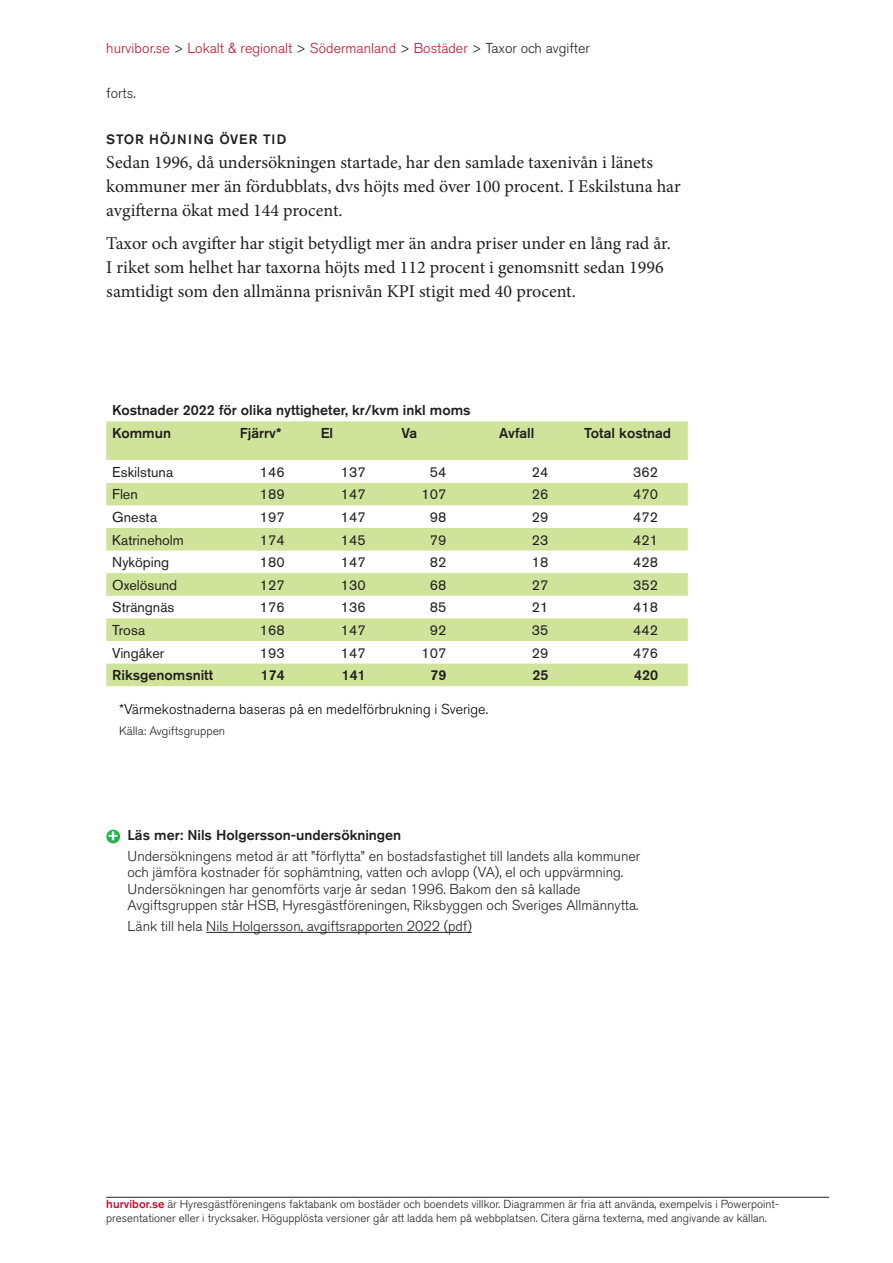
<style>
.page{position:relative;width:893px;height:1263px;background:#fff}
.page>*{position:absolute;margin:0;border:0;box-sizing:border-box;transform-origin:0 0}
.Brödtext{font:18px/24px "Minion Pro";color:#231f20}
.mellis{font:500 16.5px "Akzidenz Grotesk BE";color:#fff}
.Kommentar_expand{font:300 14.25px/16.5px "Akzidenz Grotesk BE";color:#231f20}
.Tabell_4_sp_nybyggen{font:14.25px "Akzidenz Grotesk BE";color:#231f20}
.Kommentar_expand-2{font:300 14.25px "Akzidenz Grotesk BE";color:#c3102f}
.Tabell_4_sp_nybyggen-2{font:500 14.25px "Akzidenz Grotesk BE";color:#231f20}
.Kommentar_expand-3{font:300 14.25px "Akzidenz Grotesk BE";color:#000}
.tab_rub{font:500 14.25px "Akzidenz Grotesk BE";color:#231f20}
.Kommentar_expand-4{font:500 14.25px "Akzidenz Grotesk BE";color:#231f20}
.mellis-2{font:500 13.5px "Akzidenz Grotesk BE";letter-spacing:.06em;color:#231f20}
.Kommentar_expand-5{font:300 12px "Akzidenz Grotesk BE";color:#231f20}
.t1{font:300 11.55px/13.5px "Akzidenz Grotesk BE";color:#231f20}
.s1{color:#231f20}
.s2{font-weight:500;color:#c3102f}
</style>
<div class="page">
<hr style="left:106px;top:1197px;width:723px;height:1px;background:#231f20">
<hr style="left:206px;top:932px;width:266px;height:1px;background:#231f20">
<svg style="left:106px;top:421px;width:582px;height:265px;fill:#d0e39a"></svg>
<svg style="left:106px;top:460px;width:582px;height:23px"></svg>
<div style="left:106px;top:830px;width:14px;height:13px;background:#23b24b;border-radius:50%"></div>
<p class="Kommentar_expand-2" style="left:106px;top:40px;width:485px">hurvibor.se <span class="s1">&gt;</span> Lokalt &amp; regionalt <span class="s1">&gt;</span> Södermanland <span class="s1">&gt;</span> Bostäder <span class="s1">&gt; Taxor och avgifter</span></p>
<p class="Kommentar_expand" style="left:106px;top:85px;width:31px">forts.</p>
<p class="mellis-2" style="left:106px;top:131px;width:182px">STOR HÖJNING ÖVER TID</p>
<p class="Brödtext" style="left:106px;top:150px;width:576px">Sedan 1996, då undersökningen startade, har den samlade taxenivån i länets kommuner mer än fördubblats, dvs höjts med över 100 procent. I Eskilstuna har avgifterna ökat med 144 procent.</p>
<p class="Brödtext" style="left:106px;top:231px;width:566px">Taxor och avgifter har stigit betydligt mer än andra priser under en lång rad år.<br>I riket som helhet har taxorna höjts med 112 procent i genomsnitt sedan 1996 samtidigt som den allmänna prisnivån KPI stigit med 40 procent.</p>
<p class="tab_rub" style="left:112px;top:402px;width:360px">Kostnader 2022 för olika nyttigheter, kr/kvm inkl moms</p>
<p class="Tabell_4_sp_nybyggen-2" style="left:112px;top:424px;width:60px">Kommun</p>
<p class="Tabell_4_sp_nybyggen-2" style="left:240px;top:424px;width:43px">Fjärrv*</p>
<p class="Tabell_4_sp_nybyggen-2" style="left:321px;top:424px;width:14px">El</p>
<p class="Tabell_4_sp_nybyggen-2" style="left:401px;top:424px;width:17px">Va</p>
<p class="Tabell_4_sp_nybyggen-2" style="left:499px;top:424px;width:37px">Avfall</p>
<p class="Tabell_4_sp_nybyggen-2" style="left:584px;top:424px;width:88px">Total kostnad</p>
<p class="Tabell_4_sp_nybyggen" style="left:112px;top:463px;width:62px">Eskilstuna</p>
<p class="Tabell_4_sp_nybyggen" style="left:260px;top:463px;width:26px">146</p>
<p class="Tabell_4_sp_nybyggen" style="left:341px;top:463px;width:26px">137</p>
<p class="Tabell_4_sp_nybyggen" style="left:430px;top:463px;width:18px">54</p>
<p class="Tabell_4_sp_nybyggen" style="left:532px;top:463px;width:18px">24</p>
<p class="Tabell_4_sp_nybyggen" style="left:633px;top:463px;width:26px">362</p>
<p class="Tabell_4_sp_nybyggen" style="left:112px;top:486px;width:27px">Flen</p>
<p class="Tabell_4_sp_nybyggen" style="left:260px;top:486px;width:26px">189</p>
<p class="Tabell_4_sp_nybyggen" style="left:341px;top:486px;width:26px">147</p>
<p class="Tabell_4_sp_nybyggen" style="left:422px;top:486px;width:26px">107</p>
<p class="Tabell_4_sp_nybyggen" style="left:532px;top:486px;width:18px">26</p>
<p class="Tabell_4_sp_nybyggen" style="left:633px;top:486px;width:26px">470</p>
<p class="Tabell_4_sp_nybyggen" style="left:112px;top:509px;width:46px">Gnesta</p>
<p class="Tabell_4_sp_nybyggen" style="left:260px;top:509px;width:26px">197</p>
<p class="Tabell_4_sp_nybyggen" style="left:341px;top:509px;width:26px">147</p>
<p class="Tabell_4_sp_nybyggen" style="left:430px;top:509px;width:18px">98</p>
<p class="Tabell_4_sp_nybyggen" style="left:532px;top:509px;width:18px">29</p>
<p class="Tabell_4_sp_nybyggen" style="left:633px;top:509px;width:26px">472</p>
<p class="Tabell_4_sp_nybyggen" style="left:112px;top:531px;width:73px">Katrineholm</p>
<p class="Tabell_4_sp_nybyggen" style="left:260px;top:531px;width:26px">174</p>
<p class="Tabell_4_sp_nybyggen" style="left:341px;top:531px;width:26px">145</p>
<p class="Tabell_4_sp_nybyggen" style="left:430px;top:531px;width:18px">79</p>
<p class="Tabell_4_sp_nybyggen" style="left:532px;top:531px;width:18px">23</p>
<p class="Tabell_4_sp_nybyggen" style="left:633px;top:531px;width:26px">421</p>
<p class="Tabell_4_sp_nybyggen" style="left:112px;top:554px;width:58px">Nyköping</p>
<p class="Tabell_4_sp_nybyggen" style="left:260px;top:554px;width:26px">180</p>
<p class="Tabell_4_sp_nybyggen" style="left:341px;top:554px;width:26px">147</p>
<p class="Tabell_4_sp_nybyggen" style="left:430px;top:554px;width:18px">82</p>
<p class="Tabell_4_sp_nybyggen" style="left:532px;top:554px;width:18px">18</p>
<p class="Tabell_4_sp_nybyggen" style="left:633px;top:554px;width:26px">428</p>
<p class="Tabell_4_sp_nybyggen" style="left:112px;top:576px;width:67px">Oxelösund</p>
<p class="Tabell_4_sp_nybyggen" style="left:260px;top:576px;width:26px">127</p>
<p class="Tabell_4_sp_nybyggen" style="left:341px;top:576px;width:26px">130</p>
<p class="Tabell_4_sp_nybyggen" style="left:430px;top:576px;width:18px">68</p>
<p class="Tabell_4_sp_nybyggen" style="left:532px;top:576px;width:18px">27</p>
<p class="Tabell_4_sp_nybyggen" style="left:633px;top:576px;width:26px">352</p>
<p class="Tabell_4_sp_nybyggen" style="left:112px;top:599px;width:64px">Strängnäs</p>
<p class="Tabell_4_sp_nybyggen" style="left:260px;top:599px;width:26px">176</p>
<p class="Tabell_4_sp_nybyggen" style="left:341px;top:599px;width:26px">136</p>
<p class="Tabell_4_sp_nybyggen" style="left:430px;top:599px;width:18px">85</p>
<p class="Tabell_4_sp_nybyggen" style="left:532px;top:599px;width:18px">21</p>
<p class="Tabell_4_sp_nybyggen" style="left:633px;top:599px;width:26px">418</p>
<p class="Tabell_4_sp_nybyggen" style="left:112px;top:622px;width:34px">Trosa</p>
<p class="Tabell_4_sp_nybyggen" style="left:260px;top:622px;width:26px">168</p>
<p class="Tabell_4_sp_nybyggen" style="left:341px;top:622px;width:26px">147</p>
<p class="Tabell_4_sp_nybyggen" style="left:430px;top:622px;width:18px">92</p>
<p class="Tabell_4_sp_nybyggen" style="left:532px;top:622px;width:18px">35</p>
<p class="Tabell_4_sp_nybyggen" style="left:633px;top:622px;width:26px">442</p>
<p class="Tabell_4_sp_nybyggen" style="left:112px;top:644px;width:53px">Vingåker</p>
<p class="Tabell_4_sp_nybyggen" style="left:260px;top:644px;width:26px">193</p>
<p class="Tabell_4_sp_nybyggen" style="left:341px;top:644px;width:26px">147</p>
<p class="Tabell_4_sp_nybyggen" style="left:422px;top:644px;width:26px">107</p>
<p class="Tabell_4_sp_nybyggen" style="left:532px;top:644px;width:18px">29</p>
<p class="Tabell_4_sp_nybyggen" style="left:633px;top:644px;width:26px">476</p>
<p class="Tabell_4_sp_nybyggen-2" style="left:112px;top:666px;width:102px">Riksgenomsnitt</p>
<p class="Tabell_4_sp_nybyggen-2" style="left:261px;top:666px;width:26px">174</p>
<p class="Tabell_4_sp_nybyggen-2" style="left:342px;top:666px;width:26px">141</p>
<p class="Tabell_4_sp_nybyggen-2" style="left:430px;top:666px;width:18px">79</p>
<p class="Tabell_4_sp_nybyggen-2" style="left:532px;top:666px;width:18px">25</p>
<p class="Tabell_4_sp_nybyggen-2" style="left:634px;top:666px;width:26px">420</p>
<p class="Kommentar_expand-3" style="left:119px;top:701px;width:370px">*Värmekostnaderna baseras på en medelförbrukning i Sverige.</p>
<p class="Kommentar_expand-5" style="left:119px;top:724px;width:108px">Källa: Avgiftsgruppen</p>
<p class="mellis" style="left:107px;top:825px;width:13px">+</p>
<p class="Kommentar_expand-4" style="left:128px;top:826px;width:275px">Läs mer: Nils Holgersson-undersökningen</p>
<p class="Kommentar_expand" style="left:128px;top:848px;width:514px">Undersökningens metod är att ”förflytta” en bostadsfastighet till landets alla kommuner och jämföra kostnader för sophämtning, vatten och avlopp (VA), el och uppvärmning.<br>Undersökningen har genomförts varje år sedan 1996. Bakom den så kallade Avgiftsgruppen står HSB, Hyresgästföreningen, Riksbyggen och Sveriges Allmännytta.</p>
<p class="Kommentar_expand" style="left:128px;top:918px;width:346px">Länk till hela Nils Holgersson, avgiftsrapporten 2022 (pdf)</p>
<p class="t1" style="left:106px;top:1198px;width:674px"><span class="s2">hurvibor.se</span> är Hyresgästföreningens faktabank om bostäder och boendets villkor. Diagrammen är fria att använda, exempelvis i Powerpoint&shy;presentationer eller i trycksaker. Högupplösta versioner går att ladda hem på webbplatsen. Citera gärna texterna, med angivande av källan.</p>
</div>
